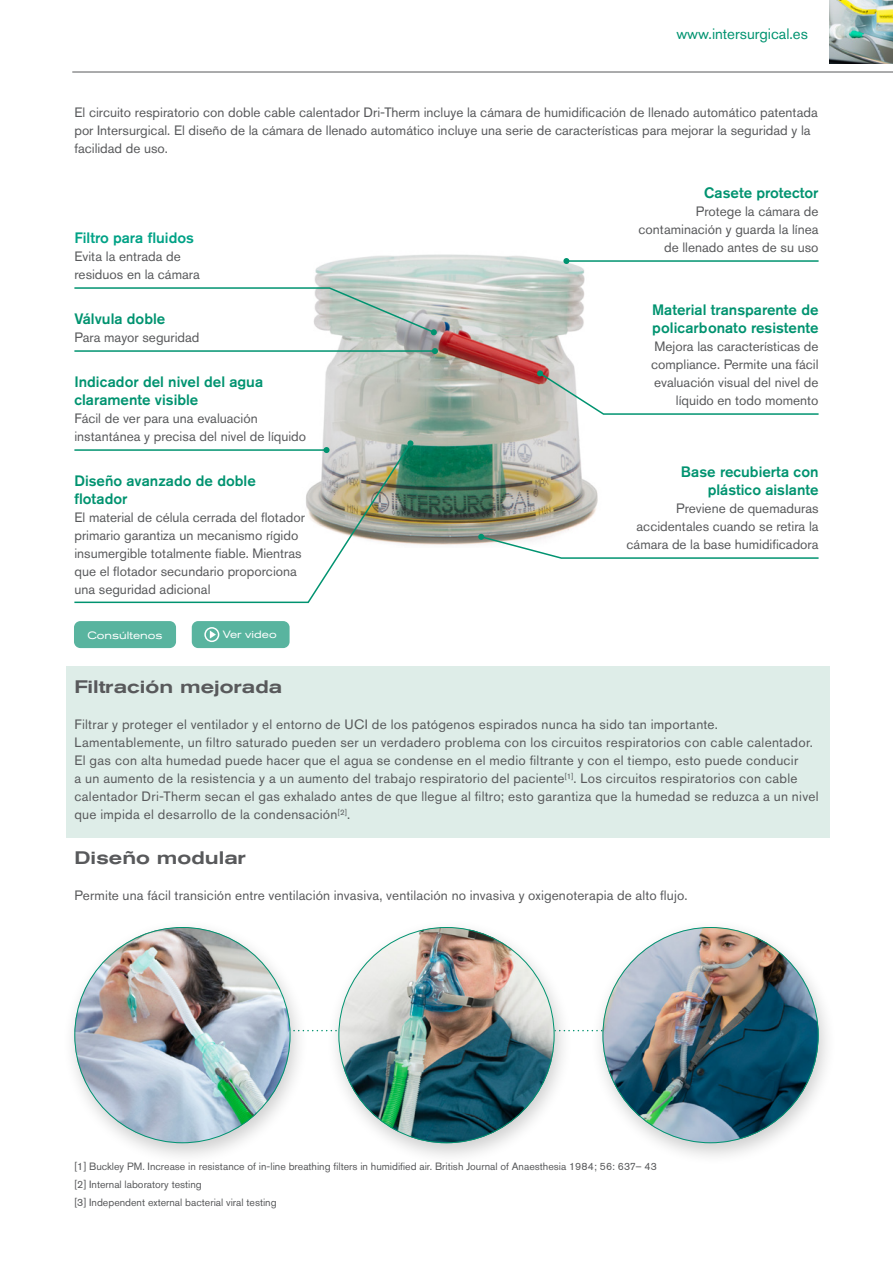
<style>
.page{position:relative;width:893px;height:1263px;background:#fff}
.page>*{position:absolute;margin:0;border:0;box-sizing:border-box;transform-origin:0 0}
.t1{font:500 expanded 18px "Akzidenz Grotesk Pro";color:#58595b}
.t2{font:500 15px/18px "Akzidenz Grotesk Pro";color:#009370}
.t3{font:15px "Akzidenz Grotesk Pro";color:#009370}
.t4{font:500 15px "Akzidenz Grotesk Pro";color:#00a286}
.t5{font:13.5px/18px "Akzidenz Grotesk Pro";color:#58595b}
.t6{font:13.5px/18px "Akzidenz Grotesk Pro";letter-spacing:.02em;color:#58595b}
.t7{font:10.5px/18px "Akzidenz Grotesk Pro";color:#58595b}
.t8{font:expanded 10.5px "Akzidenz Grotesk Pro";color:#fff}
</style>
<div class="page">
<hr style="left:72px;top:72px;width:821px;height:1px;background:#58595b">
<img style="left:830px;top:0;width:63px;height:63px">
<svg style="left:312px;top:1030px;width:277px;height:1px"></svg>
<div style="left:61px;top:918px;width:248px;height:248px;background:#000;opacity:.2"></div>
<img style="left:74px;top:927px;width:216px;height:216px;border-radius:108px">
<div style="left:325px;top:918px;width:248px;height:248px;background:#000;opacity:.2"></div>
<img style="left:338px;top:927px;width:216px;height:216px;border-radius:108px">
<div style="left:589px;top:918px;width:249px;height:248px;background:#000;opacity:.2"></div>
<img style="left:603px;top:927px;width:216px;height:216px;border-radius:108px">
<img style="left:314px;top:254px;width:284px;height:291px">
<div style="left:66px;top:666px;width:763px;height:171px;background:#deede8"></div>
<hr style="left:566px;top:260px;width:253px;height:2px;background:#009370">
<svg style="left:563px;top:258px;width:6px;height:6px"></svg>
<svg style="left:74px;top:287px;width:363px;height:48px"></svg>
<svg style="left:478px;top:534px;width:341px;height:25px"></svg>
<svg style="left:74px;top:441px;width:339px;height:163px"></svg>
<svg style="left:407px;top:440px;width:6px;height:6px"></svg>
<svg style="left:537px;top:370px;width:282px;height:46px"></svg>
<hr style="left:74px;top:350px;width:361px;height:2px;background:#009370">
<svg style="left:432px;top:348px;width:6px;height:6px"></svg>
<div style="left:192px;top:621px;width:98px;height:27px;background:#59b49f;border-radius:6px"></div>
<svg style="left:204px;top:627px;width:15px;height:15px"></svg>
<div style="left:74px;top:621px;width:102px;height:27px;background:#59b49f;border-radius:6px"></div>
<p class="t3" style="left:676px;top:24px;width:133px">www.intersurgical.es</p>
<p class="t5" style="left:74px;top:103px;width:745px">El circuito respiratorio con doble cable calentador Dri-Therm incluye la cámara de humidificación de llenado automático patentada por Intersurgical. El diseño de la cámara de llenado automático incluye una serie de características para mejorar la seguridad y la facilidad de uso.</p>
<p class="t4" style="left:74px;top:228px;width:121px">Filtro para fluidos</p>
<p class="t5" style="left:74px;top:247px;width:127px">Evita la entrada de residuos en la cámara</p>
<p class="t2" style="left:74px;top:310px;width:92px">Válvula doble</p>
<p class="t5" style="left:74px;top:328px;width:127px">Para mayor seguridad</p>
<p class="t2" style="left:74px;top:373px;width:190px">Indicador del nivel del agua claramente visible</p>
<p class="t5" style="left:74px;top:409px;width:233px">Fácil de ver para una evaluación instantánea y precisa del nivel de líquido</p>
<p class="t2" style="left:74px;top:472px;width:183px">Diseño avanzado de doble flotador</p>
<p class="t5" style="left:74px;top:508px;width:232px">El material de célula cerrada del flotador primario garantiza un mecanismo rígido insumergible totalmente fiable. Mientras que el flotador secundario proporciona una seguridad adicional</p>
<p class="t8" style="left:87px;top:628px;width:77px">Consúltenos</p>
<p class="t8" style="left:223px;top:628px;width:55px">Ver video</p>
<p class="t2" style="left:704px;top:184px;width:116px">Casete protector</p>
<p class="t5" style="left:638px;top:202px;width:182px;text-align:right">Protege la cámara de contaminación y guarda la línea de llenado antes de su uso</p>
<p class="t2" style="left:652px;top:301px;width:168px">Material transparente de policarbonato resistente</p>
<p class="t5" style="left:651px;top:337px;width:169px;text-align:right">Mejora las características de compliance. Permite una fácil evaluación visual del nivel de líquido en todo momento</p>
<p class="t2" style="left:681px;top:463px;width:139px;text-align:right">Base recubierta con plástico aislante</p>
<p class="t5" style="left:626px;top:499px;width:194px;text-align:right">Previene de quemaduras accidentales cuando se retira la cámara de la base humidificadora</p>
<h1 class="t1" style="left:74px;top:675px;width:210px">Filtración mejorada</h1>
<p class="t6" style="left:74px;top:715px;width:746px">Filtrar y proteger el ventilador y el entorno de UCI de los patógenos espirados nunca ha sido tan importante.<br>Lamentablemente, un filtro saturado pueden ser un verdadero problema con los circuitos respiratorios con cable calentador.<br>El gas con alta humedad puede hacer que el agua se condense en el medio filtrante y con el tiempo, esto puede conducir<br>a un aumento de la resistencia y a un aumento del trabajo respiratorio del paciente<sup>[1]</sup>. Los circuitos respiratorios con cable calentador Dri-Therm secan el gas exhalado antes de que llegue al filtro; esto garantiza que la humedad se reduzca a un nivel que impida el desarrollo de la condensación<sup>[2]</sup>.</p>
<h1 class="t1" style="left:74px;top:846px;width:173px">Diseño modular</h1>
<p class="t5" style="left:74px;top:886px;width:615px">Permite una fácil transición entre ventilación invasiva, ventilación no invasiva y oxigenoterapia de alto flujo.</p>
<p class="t7" style="left:74px;top:1157px;width:584px">[1] Buckley PM. Increase in resistance of in-line breathing filters in humidified air. British Journal of Anaesthesia 1984; 56: 637– 43 [2] Internal laboratory testing<br>[3] Independent external bacterial viral testing</p>
</div>
